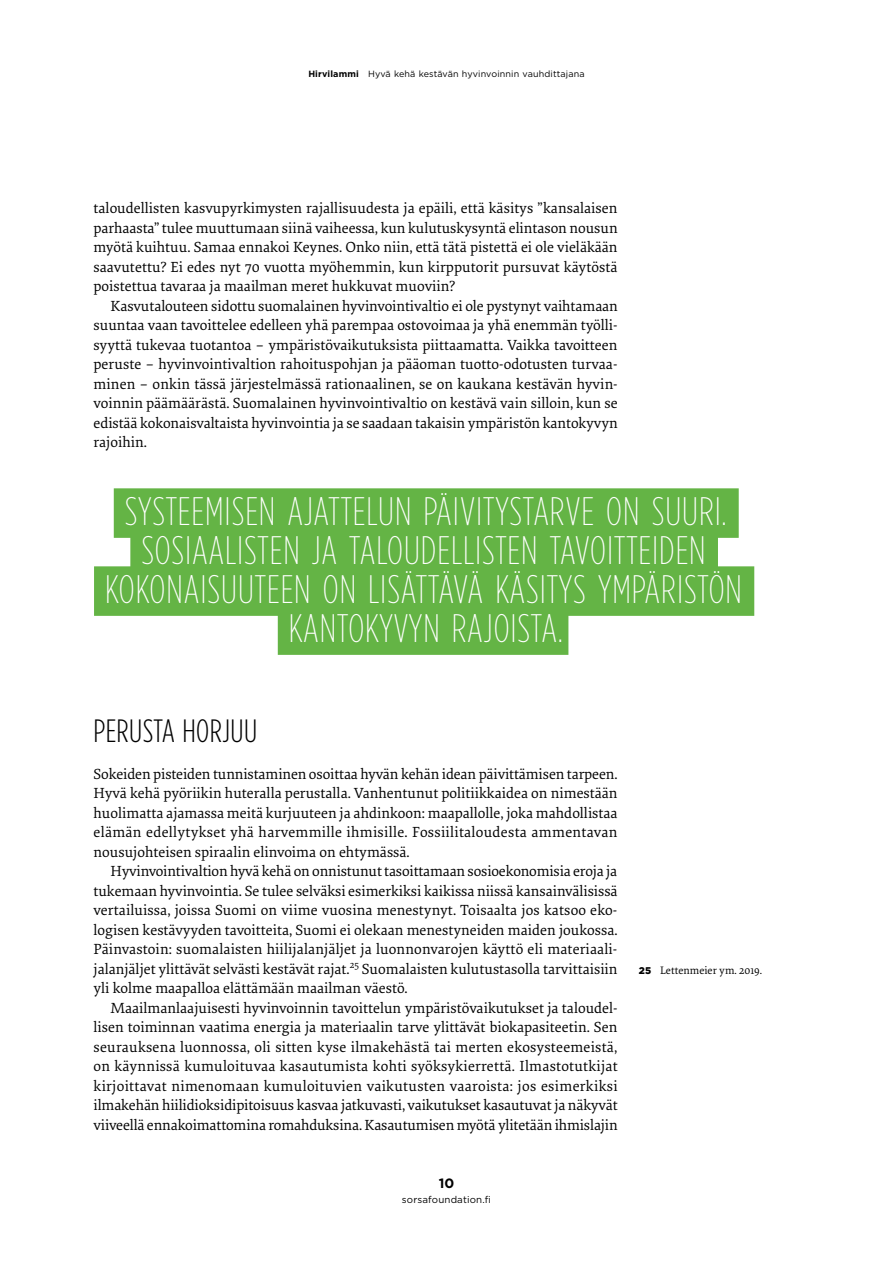
<style>
.page{position:relative;width:893px;height:1263px;background:#fff}
.page>*{position:absolute;margin:0;border:0;box-sizing:border-box;transform-origin:0 0}
.t1{font:200 39.75px/39px "Gotham Condensed";letter-spacing:.025em;color:#fff;text-align:center}
.t2{font:300 32.25px "Gotham Condensed";letter-spacing:.015em;color:#000}
.t3{font:15.3px/19.5px "Elena Basic";color:#000;text-align:justify}
.t4{font:700 13.5px "Gotham";color:#000}
.t5{font:11.25px "Elena Basic";color:#000}
.t6{font:9.75px "Gotham";letter-spacing:.015em;color:#000}
.t7{font:9px "Gotham";letter-spacing:.015em;color:#000}
.s1{font-weight:700}
.s2{font-family:"Gotham";font-weight:900;font-size:9.75px}
</style>
<div class="page">
<div style="left:114px;top:488px;width:625px;height:50px;background:#64b445"></div>
<div style="left:130px;top:527px;width:588px;height:50px;background:#64b445"></div>
<div style="left:94px;top:566px;width:660px;height:50px;background:#64b445"></div>
<div style="left:278px;top:605px;width:290px;height:50px;background:#64b445"></div>
<p class="t7" style="left:308px;top:68px;width:278px"><span class="s1">Hirvilammi</span> Hyvä kehä kestävän hyvinvoinnin vauhdittajana</p>
<p class="t3" style="left:94px;top:198px;width:526px">taloudellisten kasvupyrkimysten rajallisuudesta ja epäili, että käsitys ”kansalaisen parhaasta” tulee muuttumaan siinä vaiheessa, kun kulutuskysyntä elintason nousun myötä kuihtuu. Samaa ennakoi Keynes. Onko niin, että tätä pistettä ei ole vieläkään saavutettu? Ei edes nyt 70 vuotta myöhemmin, kun kirpputorit pursuvat käytöstä poistettua tavaraa ja maailman meret hukkuvat muoviin?</p>
<p class="t3" style="left:94px;top:295px;width:526px;text-indent:17px">Kasvutalouteen sidottu suomalainen hyvinvointivaltio ei ole pystynyt vaihtamaan suuntaa vaan tavoittelee edelleen yhä parempaa ostovoimaa ja yhä enemmän työlli&shy;syyttä tukevaa tuotantoa – ympäristövaikutuksista piittaamatta. Vaikka tavoitteen peruste – hyvinvointivaltion rahoituspohjan ja pääoman tuotto-odotusten turvaa&shy;minen – onkin tässä järjestelmässä rationaalinen, se on kaukana kestävän hyvin&shy;voinnin päämäärästä. Suomalainen hyvinvointivaltio on kestävä vain silloin, kun se edistää kokonaisvaltaista hyvinvointia ja se saadaan takaisin ympäristön kantokyvyn rajoihin.</p>
<h1 class="t1" style="left:105px;top:491px;width:638px">SYSTEEMISEN AJATTELUN PÄIVITYSTARVE ON SUURI.<br>SOSIAALISTEN JA TALOUDELLISTEN TAVOITTEIDEN KOKONAISUUTEEN ON LISÄTTÄVÄ KÄSITYS YMPÄRISTÖN KANTOKYVYN RAJOISTA.</h1>
<h2 class="t2" style="left:94px;top:712px;width:165px">PERUSTA HORJUU</h2>
<p class="t3" style="left:94px;top:763px;width:526px">Sokeiden pisteiden tunnistaminen osoittaa hyvän kehän idean päivittämisen tarpeen.<br>Hyvä kehä pyöriikin huteralla perustalla. Vanhentunut politiikkaidea on nimestään huolimatta ajamassa meitä kurjuuteen ja ahdinkoon: maapallolle, joka mahdollistaa elämän edellytykset yhä harvemmille ihmisille. Fossiilitaloudesta ammentavan nousujohteisen spiraalin elinvoima on ehtymässä.</p>
<p class="t3" style="left:94px;top:861px;width:526px;text-indent:17px">Hyvinvointivaltion hyvä kehä on onnistunut tasoittamaan sosioekonomisia eroja ja tukemaan hyvinvointia. Se tulee selväksi esimerkiksi kaikissa niissä kansainvälisissä vertailuissa, joissa Suomi on viime vuosina menestynyt. Toisaalta jos katsoo eko&shy;logisen kestävyyden tavoitteita, Suomi ei olekaan menestyneiden maiden joukossa.<br>Päinvastoin: suomalaisten hiilijalanjäljet ja luonnonvarojen käyttö eli materiaali&shy;jalanjäljet ylittävät selvästi kestävät rajat.<sup>25</sup> Suomalaisten kulutustasolla tarvittaisiin yli kolme maapalloa elättämään maailman väestö.</p>
<p class="t3" style="left:94px;top:997px;width:526px;text-indent:17px">Maailmanlaajuisesti hyvinvoinnin tavoittelun ympäristövaikutukset ja taloudel&shy;lisen toiminnan vaatima energia ja materiaalin tarve ylittävät biokapasiteetin. Sen seurauksena luonnossa, oli sitten kyse ilmakehästä tai merten ekosysteemeistä, on käynnissä kumuloituvaa kasautumista kohti syöksykierrettä. Ilmastotutkijat kirjoittavat nimenomaan kumuloituvien vaikutusten vaaroista: jos esimerkiksi ilmakehän hiilidioksidipitoisuus kasvaa jatkuvasti, vaikutukset kasautuvat ja näkyvät viiveellä ennakoimattomina romahduksina. Kasautumisen myötä ylitetään ihmislajin</p>
<p class="t4" style="left:439px;top:1174px;width:17px">10</p>
<p class="t6" style="left:402px;top:1193px;width:91px">sorsafoundation.fi</p>
<p class="t5" style="left:639px;top:962px;width:125px"><span class="s2">25</span> Lettenmeier ym. 2019.</p>
</div>
